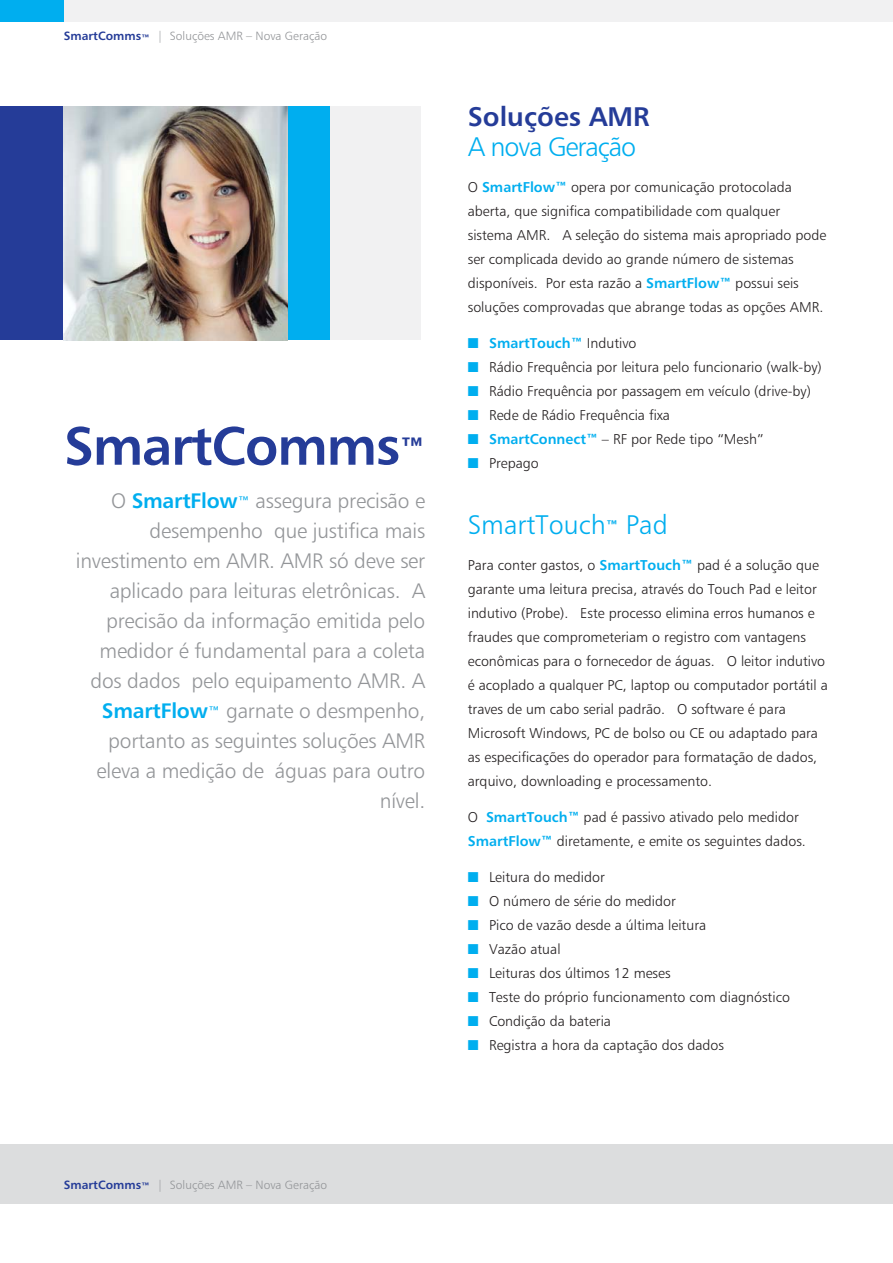
<style>
.page{position:relative;width:893px;height:1263px;background:#fff}
.page>*{position:absolute;margin:0;border:0;box-sizing:border-box;transform-origin:0 0}
.t1{font:54px "Humanist 777 BT Bold B";letter-spacing:-.025em;color:#253c98}
.t2{font:27px "Humanist 777 BT Light B";color:#00aeef}
.t3{font:27px "Humanist 777 BT Light B";letter-spacing:-.04em;color:#00aeef}
.t4{font:27px "Humanist 777 BT Bold B";color:#253c98}
.t5{font:21px/30px "Humanist 777 BT Light B";letter-spacing:-.01em;color:#939598;text-align:right}
.t6{font:14.25px/24px "Humanist 777 BT Light B";color:#231f20}
.t7{font:14.25px "Humanist 777 BT Bold B";color:#00aeef}
.t8{font:12px "Humanist 777 BT Light B";color:#939598}
.s1{font-family:"Humanist 777 BT Bold B";color:#253c98}
.s2{font-size:31.5px}
.s3{font-family:"Humanist 777 BT Bold B";color:#00aeef}
.s4{font-family:"Humanist 777 BT Roman B";font-size:15px;color:#00aeef}
.s5{font-family:"Humanist 777 BT Light B";color:#231f20}
.s6{color:#00aeef}
.s7{font-family:"Humanist 777 BT Bold B";font-size:15px}
</style>
<div class="page">
<div style="left:64px;top:106px;width:357px;height:234px;background:#f1f1f2"></div>
<div style="left:0;top:106px;width:64px;height:234px;background:#253c98"></div>
<div style="left:0;top:0;width:892px;height:21px;background:#f1f1f2"></div>
<div style="left:0;top:0;width:64px;height:21px;background:#00aeef"></div>
<div style="left:0;top:1144px;width:892px;height:59px;background:#dcddde"></div>
<div style="left:64px;top:106px;width:266px;height:234px;background:#00aeef"></div>
<img style="left:64px;top:106px;width:223px;height:234px">
<p class="t8" style="left:64px;top:31px;width:265px"><span class="s1">SmartComms</span><sub>™</sub> | Soluções AMR – Nova Geração</p>
<h1 class="t1" style="left:64px;top:424px;width:363px">SmartComms<span class="s2">™</span></h1>
<p class="t5" style="left:76px;top:488px;width:351px">O <span class="s3">SmartFlow</span><span class="s4">™</span> assegura precisão e desempenho que justifica mais investimento em AMR. AMR só deve ser aplicado para leituras eletrônicas. A precisão da informação emitida pelo medidor é fundamental para a coleta dos dados pelo equipamento AMR. A<br><span class="s3">SmartFlow</span><span class="s4">™</span> garnate o desmpenho, portanto as seguintes soluções AMR eleva a medição de águas para outro nível.</p>
<h2 class="t4" style="left:468px;top:106px;width:183px">Soluções AMR</h2>
<h2 class="t3" style="left:468px;top:136px;width:170px">A nova Geração</h2>
<p class="t6" style="left:468px;top:177px;width:360px">O <span class="s3">SmartFlow™</span> opera por comunicação protocolada aberta, que significa compatibilidade com qualquer sistema AMR. A seleção do sistema mais apropriado pode ser complicada devido ao grande número de sistemas disponíveis. Por esta razão a <span class="s3">SmartFlow™</span> possui seis soluções comprovadas que abrange todas as opções AMR.</p>
<p class="t7" style="left:468px;top:338px;width:170px">■ SmartTouch™ <span class="s5">Indutivo</span></p>
<p class="t6" style="left:468px;top:357px;width:356px"><span class="s6">■</span> Rádio Frequência por leitura pelo funcionario (walk-by)</p>
<p class="t6" style="left:468px;top:381px;width:345px"><span class="s6">■</span> Rádio Frequência por passagem em veículo (drive-by)</p>
<p class="t6" style="left:468px;top:405px;width:204px"><span class="s6">■</span> Rede de Rádio Frequência fixa</p>
<p class="t6" style="left:468px;top:429px;width:297px"><span class="s6">■</span> <span class="s3">SmartConnect™</span> – RF por Rede tipo “Mesh”</p>
<p class="t6" style="left:468px;top:453px;width:73px"><span class="s6">■</span> Prepago</p>
<h2 class="t2" style="left:468px;top:514px;width:202px">SmartTouch<span class="s7">™</span> Pad</h2>
<p class="t6" style="left:468px;top:555px;width:361px">Para conter gastos, o <span class="s3">SmartTouch™</span> pad é a solução que garante uma leitura precisa, através do Touch Pad e leitor indutivo (Probe). Este processo elimina erros humanos e fraudes que comprometeriam o registro com vantagens econômicas para o fornecedor de águas. O leitor indutivo é acoplado a qualquer PC, laptop ou computador portátil a traves de um cabo serial padrão. O software é para Microsoft Windows, PC de bolso ou CE ou adaptado para as especificações do operador para formatação de dados, arquivo, downloading e processamento.</p>
<p class="t6" style="left:468px;top:807px;width:340px">O <span class="s3">SmartTouch™</span> pad é passivo ativado pelo medidor<br><span class="s3">SmartFlow™</span> diretamente, e emite os seguintes dados.</p>
<p class="t6" style="left:468px;top:867px;width:139px"><span class="s6">■</span> Leitura do medidor</p>
<p class="t6" style="left:468px;top:891px;width:210px"><span class="s6">■</span> O número de série do medidor</p>
<p class="t6" style="left:468px;top:915px;width:240px"><span class="s6">■</span> Pico de vazão desde a última leitura</p>
<p class="t6" style="left:468px;top:939px;width:94px"><span class="s6">■</span> Vazão atual</p>
<p class="t6" style="left:468px;top:963px;width:204px"><span class="s6">■</span> Leituras dos últimos 12 meses</p>
<p class="t6" style="left:468px;top:987px;width:324px"><span class="s6">■</span> Teste do próprio funcionamento com diagnóstico</p>
<p class="t6" style="left:468px;top:1011px;width:145px"><span class="s6">■</span> Condição da bateria</p>
<p class="t6" style="left:468px;top:1035px;width:258px"><span class="s6">■</span> Registra a hora da captação dos dados</p>
<p class="t8" style="left:64px;top:1180px;width:265px"><span class="s1">SmartComms</span><sub>™</sub> | Soluções AMR – Nova Geração</p>
</div>
